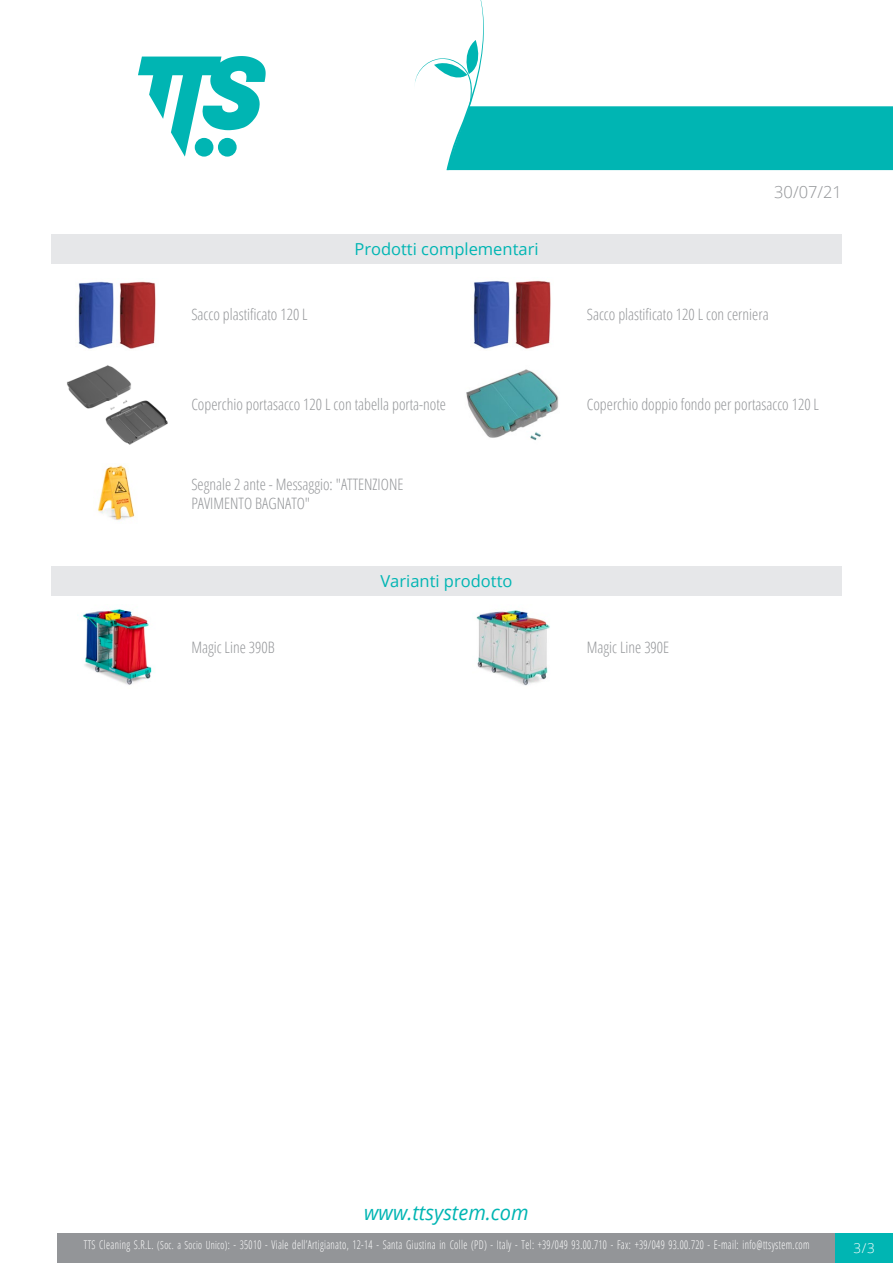
<style>
.page{position:relative;width:893px;height:1263px;background:#fff}
.page>*{position:absolute;margin:0;border:0;box-sizing:border-box;transform-origin:0 0}
.t1{font:italic 20.85px "Open Sans";color:#00b5b3;scale:.96 1}
.Titolo4{font:16.5px "Open Sans";color:#00b5b3}
.Titolo5{font:16.5px "Open Sans";color:#00b5b3}
.t2{font:300 16.5px "Open Sans";color:#939598}
.Nome{font:300 15.75px/18.9px "Open Sans Condensed";color:#939598}
.t3{font:300 13.5px "Open Sans";color:#fff}
.t4{font:300 12px "Open Sans Condensed";letter-spacing:.035em;color:#fff;scale:.85 1}
.s1{font-size:11.25px}
</style>
<div class="page">
<svg style="left:138px;top:56px;width:128px;height:101px"></svg>
<div style="left:57px;top:1233px;width:779px;height:30px;background:#939598"></div>
<div style="left:836px;top:1233px;width:57px;height:30px;background:#00b5b3"></div>
<svg style="left:415px;top:0;width:478px;height:170px"></svg>
<div style="left:51px;top:234px;width:791px;height:29px;background:#e6e7e9"></div>
<img style="left:78px;top:281px;width:78px;height:68px">
<img style="left:473px;top:280px;width:78px;height:69px">
<img style="left:67px;top:365px;width:101px;height:80px">
<img style="left:466px;top:369px;width:93px;height:72px">
<img style="left:98px;top:465px;width:37px;height:56px">
<div style="left:51px;top:566px;width:791px;height:30px;background:#e6e7e9"></div>
<img style="left:77px;top:609px;width:75px;height:76px">
<img style="left:476px;top:610px;width:74px;height:76px">
<p class="Titolo4" style="left:354px;top:238px;width:186px">Prodotti complementari</p>
<p class="t2" style="left:774px;top:180px;width:69px">30/07/21</p>
<p class="Nome" style="left:191px;top:305px;width:118px">Sacco plastificato 120 L</p>
<p class="Nome" style="left:587px;top:305px;width:183px">Sacco plastificato 120 L con cerniera</p>
<p class="Nome" style="left:191px;top:394px;width:256px">Coperchio portasacco 120 L con tabella porta-note</p>
<p class="Nome" style="left:587px;top:394px;width:234px">Coperchio doppio fondo per portasacco 120 L</p>
<p class="Nome" style="left:191px;top:474px;width:214px">Segnale 2 ante - Messaggio: "ATTENZIONE<br>PAVIMENTO BAGNATO"</p>
<p class="Titolo5" style="left:380px;top:570px;width:133px">Varianti prodotto</p>
<p class="Nome" style="left:191px;top:637px;width:85px">Magic Line 390B</p>
<p class="Nome" style="left:587px;top:637px;width:84px">Magic Line 390E</p>
<h1 class="t1" style="left:364px;top:1198px;width:173px">www.ttsystem.com</h1>
<p class="t4" style="left:84px;top:1236px;width:855px">TTS Cleaning S.R.L. <span class="s1">(Soc. a Socio Unico)</span>: - 35010 - Viale dell’Artigianato, 12-14 - Santa Giustina in Colle (PD) - Italy - Tel: +39/049 93.00.710 - Fax: +39/049 93.00.720 - E-mail: info@ttsystem.com</p>
<p class="t3" style="left:854px;top:1239px;width:23px">3/3</p>
</div>
